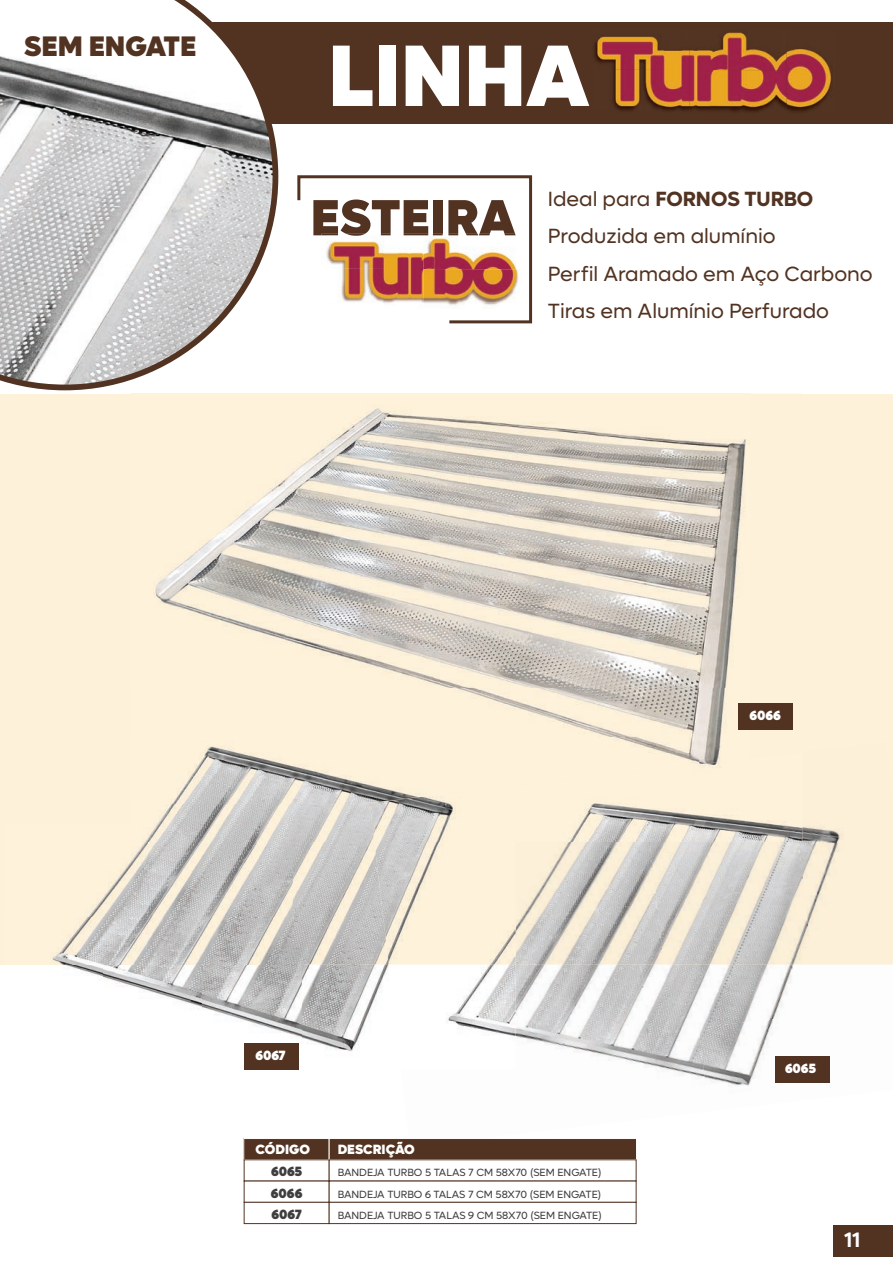
<style>
.page{position:relative;width:893px;height:1276px;background:#fff}
.page>*{position:absolute;margin:0;border:0;box-sizing:border-box;transform-origin:0 0}
.t1{font:900 87.45px "Lufga";color:#fff}
.t2{font:900 51px "Lufga";color:#523322}
.t3{font:900 28.35px "Lufga";color:#523322}
.t4{font:600 21px "Lufga";color:#fff}
.t5{font:20.7px/37.3px "Lufga";color:#523322}
.t6{font:900 13.5px "Lufga";color:#fff}
.t7{font:900 13.5px "Lufga";letter-spacing:-.005em;color:#3e3e3f}
.t8{font:10.5px "Lufga";color:#3e3e3f}
.s1{font-weight:700}
</style>
<div class="page">
<div style="left:0;top:394px;width:893px;height:570px;background:#fef1d9"></div>
<img style="left:155px;top:408px;width:591px;height:280px">
<img style="left:456px;top:688px;width:243px;height:49px">
<img style="left:699px;top:688px;width:52px;height:64px">
<img style="left:615px;top:737px;width:84px;height:15px">
<div style="left:833px;top:1225px;width:60px;height:31px;background:#523322"></div>
<svg style="left:297px;top:175px;width:236px;height:149px"></svg>
<img style="left:5px;top:964px;width:384px;height:88px">
<img style="left:88px;top:842px;width:61px;height:75px">
<img style="left:149px;top:842px;width:144px;height:75px">
<img style="left:293px;top:842px;width:86px;height:122px">
<img style="left:51px;top:917px;width:242px;height:47px">
<img style="left:171px;top:729px;width:345px;height:75px">
<img style="left:145px;top:804px;width:225px;height:38px">
<img style="left:516px;top:964px;width:125px;height:81px">
<img style="left:641px;top:964px;width:151px;height:63px">
<img style="left:792px;top:964px;width:101px;height:6px">
<img style="left:549px;top:1027px;width:150px;height:50px">
<img style="left:699px;top:1016px;width:104px;height:70px">
<img style="left:803px;top:1082px;width:27px;height:1px">
<img style="left:802px;top:826px;width:41px;height:49px">
<img style="left:531px;top:842px;width:119px;height:61px">
<img style="left:650px;top:842px;width:154px;height:61px">
<img style="left:516px;top:903px;width:141px;height:61px">
<img style="left:657px;top:885px;width:146px;height:79px">
<img style="left:803px;top:875px;width:24px;height:64px">
<img style="left:570px;top:803px;width:89px;height:39px">
<img style="left:659px;top:752px;width:143px;height:90px">
<img style="left:389px;top:964px;width:127px;height:73px">
<img style="left:379px;top:883px;width:137px;height:81px">
<img style="left:374px;top:842px;width:65px;height:41px">
<img style="left:370px;top:786px;width:146px;height:56px">
<div style="left:244px;top:1138px;width:85px;height:21px;background:#523322"></div>
<div style="left:244px;top:1138px;width:85px;height:22px;border:1px solid #fff"></div>
<div style="left:329px;top:1138px;width:307px;height:21px;background:#523322"></div>
<div style="left:329px;top:1138px;width:308px;height:22px;border:1px solid #fff"></div>
<div style="left:244px;top:1202px;width:85px;height:21px;border:1px solid #523322"></div>
<div style="left:329px;top:1202px;width:307px;height:21px;border:1px solid #523322"></div>
<div style="left:738px;top:703px;width:55px;height:26px;background:#523322"></div>
<div style="left:244px;top:1043px;width:55px;height:26px;background:#523322"></div>
<div style="left:775px;top:1056px;width:55px;height:26px;background:#523322"></div>
<div style="left:0;top:22px;width:893px;height:102px;background:#523322"></div>
<svg style="left:0;top:0;width:278px;height:390px"></svg>
<img style="left:594px;top:32px;width:238px;height:80px">
<img style="left:321px;top:234px;width:202px;height:75px">
<img style="left:321px;top:234px;width:195px;height:2px">
<img style="left:327px;top:236px;width:193px;height:66px">
<img style="left:327px;top:236px;width:67px;height:1px">
<h3 class="t3" style="left:24px;top:29px;width:174px">SEM ENGATE</h3>
<h1 class="t1" style="left:328px;top:22px;width:263px">LINHA</h1>
<h2 class="t2" style="left:310px;top:187px;width:207px">ESTEIRA</h2>
<h3 class="t5" style="left:548px;top:180px;width:326px">Ideal para <span class="s1">FORNOS TURBO<br></span>Produzida em alumínio<br>Perfil Aramado em Aço Carbono<br>Tiras em Alumínio Perfurado</h3>
<p class="t6" style="left:255px;top:1047px;width:32px">6067</p>
<p class="t6" style="left:256px;top:1141px;width:56px">CÓDIGO</p>
<p class="t6" style="left:338px;top:1141px;width:79px">DESCRIÇÃO</p>
<p class="t7" style="left:271px;top:1163px;width:33px">6065</p>
<p class="t8" style="left:338px;top:1166px;width:265px">BANDEJA TURBO 5 TALAS 7 CM 58X70 (SEM ENGATE)</p>
<p class="t7" style="left:271px;top:1184px;width:33px">6066</p>
<p class="t8" style="left:338px;top:1188px;width:265px">BANDEJA TURBO 6 TALAS 7 CM 58X70 (SEM ENGATE)</p>
<p class="t7" style="left:271px;top:1206px;width:32px">6067</p>
<p class="t8" style="left:338px;top:1209px;width:266px">BANDEJA TURBO 5 TALAS 9 CM 58X70 (SEM ENGATE)</p>
<p class="t6" style="left:749px;top:707px;width:33px">6066</p>
<p class="t6" style="left:785px;top:1060px;width:33px">6065</p>
<h3 class="t4" style="left:844px;top:1227px;width:18px">11</h3>
</div>
